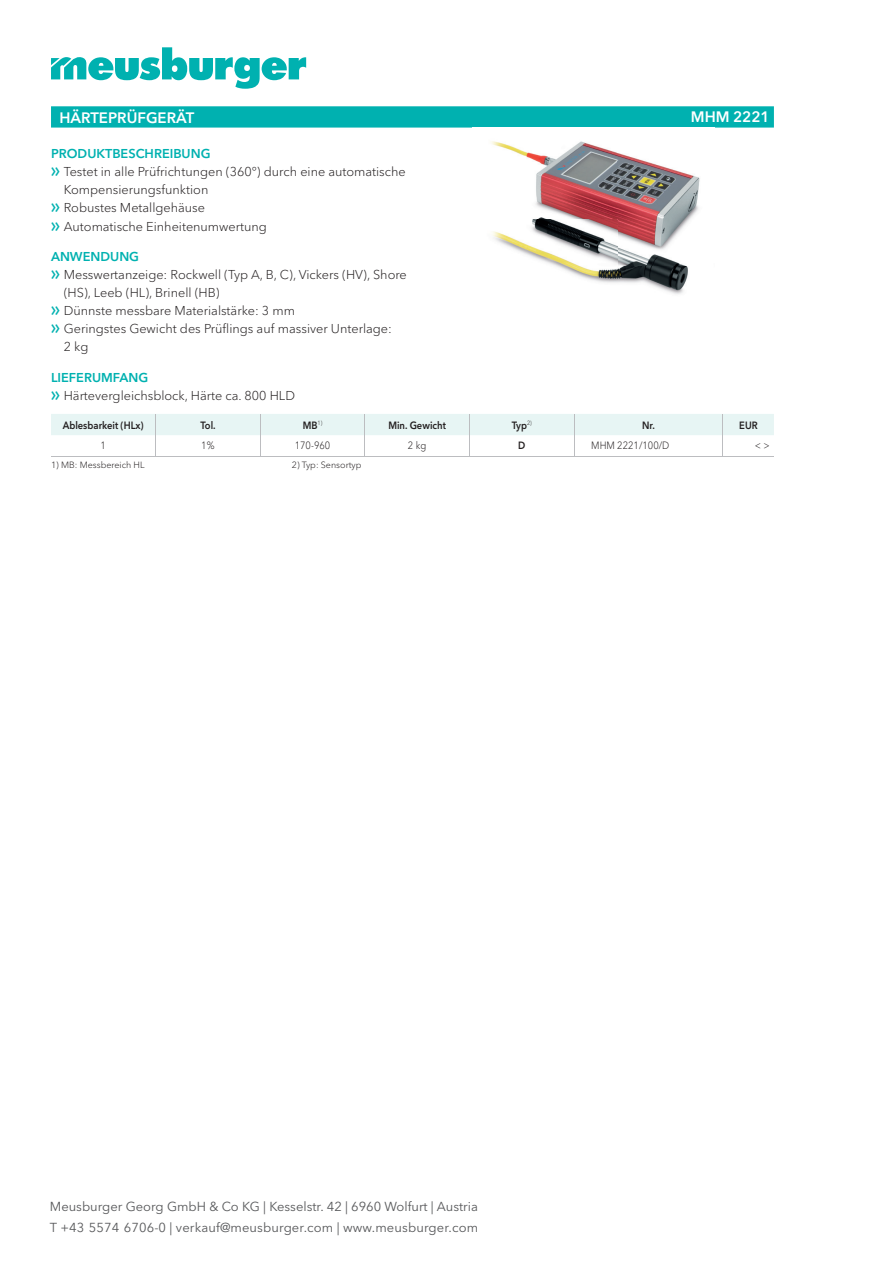
<style>
.page{position:relative;width:893px;height:1263px;background:#fff}
.page>*{position:absolute;margin:0;border:0;box-sizing:border-box;transform-origin:0 0}
.t1{font:600 15px "Avenir Next W1 G";color:#fff}
.t2{font:12.9px/20.7px "Avenir Next W1 G";color:#57585a}
.t3{font:300 12.75px/18px "Avenir Next W1 G";color:#231f20}
.t4{font:600 12.75px "Avenir Next W1 G";color:#00b1b0}
.t5{font:600 10.5px "Avenir Next W1 G";color:#231f20;scale:.9 1}
.t6{font:300 10.5px "Avenir Next W1 G";color:#231f20;scale:.9 1}
.t7{font:300 9px "Avenir Next W1 G";color:#231f20}
.s1{font-family:"Meusburger Sonderzeichen";font-weight:400;color:#00b1b0}
.s2{font-weight:600;color:#00b1b0}
</style>
<div class="page">
<svg style="left:51px;top:47px;width:255px;height:42px"></svg>
<svg style="left:51px;top:106px;width:723px;height:22px;background:#0ab4b3"></svg>
<img style="left:491px;top:141px;width:209px;height:153px">
<svg style="left:51px;top:414px;width:723px;height:42px"></svg>
<hr style="left:51px;top:456px;width:105px;height:1px;background:#bcbdc0">
<hr style="left:156px;top:456px;width:104px;height:1px;background:#bcbdc0">
<hr style="left:260px;top:456px;width:105px;height:1px;background:#bcbdc0">
<hr style="left:365px;top:456px;width:104px;height:1px;background:#bcbdc0">
<hr style="left:469px;top:456px;width:105px;height:1px;background:#bcbdc0">
<hr style="left:574px;top:456px;width:149px;height:1px;background:#bcbdc0">
<hr style="left:723px;top:456px;width:51px;height:1px;background:#bcbdc0">
<p class="t1" style="left:60px;top:108px;width:136px">HÄRTEPRÜFGERÄT</p>
<p class="t1" style="left:691px;top:108px;width:80px">MHM 2221</p>
<p class="t4" style="left:51px;top:146px;width:161px">PRODUKTBESCHREIBUNG</p>
<p class="t3" style="left:51px;top:163px;width:356px"><span class="s1">f</span> Testet in alle Prüfrichtungen (360°) durch eine automatische</p>
<p class="t3" style="left:64px;top:181px;width:146px">Kompensierungsfunktion</p>
<p class="t3" style="left:51px;top:199px;width:155px"><span class="s1">f</span> Robustes Metallgehäuse</p>
<p class="t3" style="left:51px;top:217px;width:217px"><span class="s1">f</span> Automatische Einheitenumwertung</p>
<p class="t4" style="left:51px;top:249px;width:90px">ANWENDUNG</p>
<p class="t3" style="left:51px;top:266px;width:357px"><span class="s1">f</span> Messwertanzeige: Rockwell (Typ A, B, C), Vickers (HV), Shore</p>
<p class="t3" style="left:64px;top:284px;width:157px">(HS), Leeb (HL), Brinell (HB)</p>
<p class="t3" style="left:51px;top:302px;width:246px"><span class="s1">f</span> Dünnste messbare Materialstärke: 3 mm</p>
<p class="t3" style="left:51px;top:320px;width:342px"><span class="s1">f</span> Geringstes Gewicht des Prüflings auf massiver Unterlage:</p>
<p class="t3" style="left:64px;top:338px;width:26px">2 kg</p>
<p class="t3" style="left:51px;top:369px;width:246px"><span class="s2">LIEFERUMFANG<br></span><span class="s1">f</span> Härtevergleichsblock, Härte ca. 800 HLD</p>
<p class="t5" style="left:63px;top:418px;width:92px">Ablesbarkeit (HLx)</p>
<p class="t5" style="left:200px;top:418px;width:18px">Tol.</p>
<p class="t5" style="left:303px;top:418px;width:23px">MB<sup>1)</sup></p>
<p class="t5" style="left:388px;top:418px;width:65px">Min. Gewicht</p>
<p class="t5" style="left:512px;top:418px;width:24px">Typ<sup>2)</sup></p>
<p class="t5" style="left:642px;top:418px;width:16px">Nr.</p>
<p class="t5" style="left:739px;top:418px;width:22px">EUR</p>
<p class="t6" style="left:101px;top:439px;width:8px">1</p>
<p class="t6" style="left:201px;top:439px;width:16px">1%</p>
<p class="t6" style="left:295px;top:439px;width:41px">170-960</p>
<p class="t6" style="left:408px;top:439px;width:22px">2 kg</p>
<p class="t5" style="left:518px;top:439px;width:10px">D</p>
<p class="t6" style="left:591px;top:439px;width:88px">MHM 2221/100/D</p>
<p class="t6" style="left:755px;top:439px;width:18px">&lt; &gt;</p>
<p class="t7" style="left:51px;top:459px;width:95px">1) MB: Messbereich HL</p>
<p class="t7" style="left:292px;top:459px;width:71px">2) Typ: Sensortyp</p>
<p class="t2" style="left:50px;top:1196px;width:430px">Meusburger Georg GmbH &amp; Co KG | Kesselstr. 42 | 6960 Wolfurt | Austria<br>T +43 5574 6706-0 | verkauf@meusburger.com | www.meusburger.com</p>
</div>
